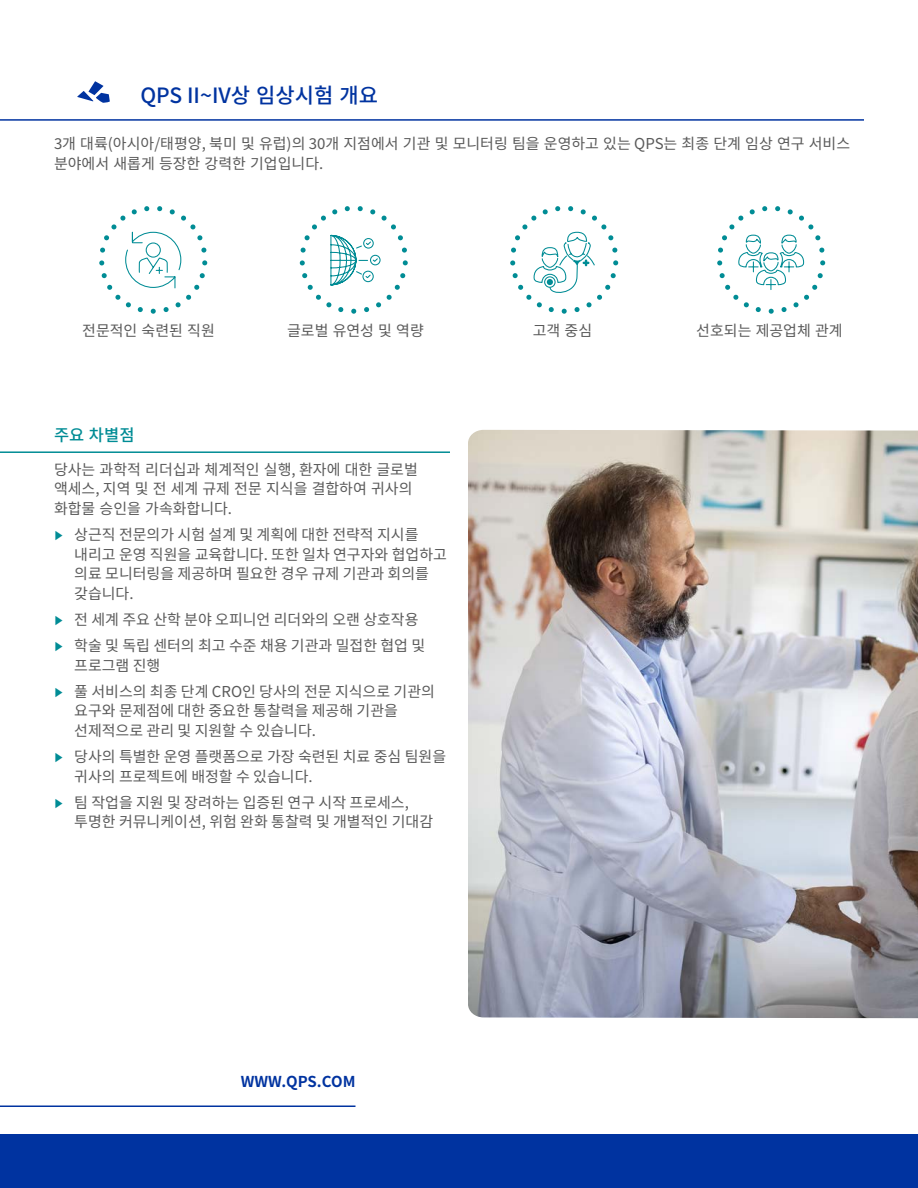
<style>
.page{position:relative;width:918px;height:1188px;background:#fff}
.page>*{position:absolute;margin:0;border:0;box-sizing:border-box;transform-origin:0 0}
.t1{font:500 21px "Noto Sans KR";color:#0033a0}
.t2{font:500 16.5px "Noto Sans KR";color:#008c95}
.t3{font:15px/19.5px "Noto Sans KR";color:#5a5a5a}
.t4{font:700 15px "Noto Sans KR";color:#0033a0}
.s1{font-family:"Arial";font-size:13.2px;color:#008c95}
</style>
<div class="page">
<div style="left:0;top:1134px;width:918px;height:54px;background:#0033a0"></div>
<hr style="left:0;top:1105px;width:356px;height:2px;background:#0033a0">
<hr style="left:0;top:119px;width:864px;height:2px;background:#0033a0">
<hr style="left:0;top:451px;width:450px;height:2px;background:#008c95">
<svg style="left:77px;top:81px;width:33px;height:22px"></svg>
<img style="left:468px;top:430px;width:450px;height:588px">
<svg style="left:300px;top:206px;width:108px;height:108px"></svg>
<svg style="left:99px;top:206px;width:108px;height:108px"></svg>
<svg style="left:510px;top:206px;width:108px;height:108px"></svg>
<svg style="left:717px;top:206px;width:108px;height:108px"></svg>
<h1 class="t1" style="left:140px;top:83px;width:239px">QPS II~IV상 임상시험 개요</h1>
<p class="t3" style="left:54px;top:134px;width:798px">3개 대륙(아시아/태평양, 북미 및 유럽)의 30개 지점에서 기관 및 모니터링 팀을 운영하고 있는 QPS는 최종 단계 임상 연구 서비스 분야에서 새롭게 등장한 강력한 기업입니다.</p>
<p class="t3" style="left:82px;top:321px;width:134px">전문적인 숙련된 직원</p>
<p class="t3" style="left:287px;top:321px;width:138px">글로벌 유연성 및 역량</p>
<p class="t3" style="left:533px;top:321px;width:61px">고객 중심</p>
<p class="t3" style="left:696px;top:321px;width:148px">선호되는 제공업체 관계</p>
<p class="t2" style="left:54px;top:426px;width:82px">주요 차별점</p>
<p class="t3" style="left:54px;top:460px;width:365px">당사는 과학적 리더십과 체계적인 실행, 환자에 대한 글로벌 액세스, 지역 및 전 세계 규제 전문 지식을 결합하여 귀사의 화합물 승인을 가속화합니다.</p>
<p class="t3" style="left:74px;top:525px;width:374px;text-indent:-20px"><span class="s1">►</span> 상근직 전문의가 시험 설계 및 계획에 대한 전략적 지시를 내리고 운영 직원을 교육합니다. 또한 일차 연구자와 협업하고 의료 모니터링을 제공하며 필요한 경우 규제 기관과 회의를 갖습니다.</p>
<p class="t3" style="left:54px;top:607px;width:373px;line-height:26.2px"><span class="s1">►</span> 전 세계 주요 산학 분야 오피니언 리더와의 오랜 상호작용 <span class="s1">►</span> 학술 및 독립 센터의 최고 수준 채용 기관과 밀접한 협업 및</p>
<p class="t3" style="left:54px;top:652px;width:382px;line-height:26.2px;text-indent:20px">프로그램 진행<br><span class="s1">►</span> 풀 서비스의 최종 단계 CRO인 당사의 전문 지식으로 기관의</p>
<p class="t3" style="left:74px;top:701px;width:325px">요구와 문제점에 대한 중요한 통찰력을 제공해 기관을 선제적으로 관리 및 지원할 수 있습니다.</p>
<p class="t3" style="left:74px;top:747px;width:373px;text-indent:-20px"><span class="s1">►</span> 당사의 특별한 운영 플랫폼으로 가장 숙련된 치료 중심 팀원을 귀사의 프로젝트에 배정할 수 있습니다.</p>
<p class="t3" style="left:74px;top:793px;width:360px;text-indent:-20px"><span class="s1">►</span> 팀 작업을 지원 및 장려하는 입증된 연구 시작 프로세스, 투명한 커뮤니케이션, 위험 완화 통찰력 및 개별적인 기대감</p>
<p class="t4" style="left:241px;top:1073px;width:116px">WWW.QPS.COM</p>
</div>
